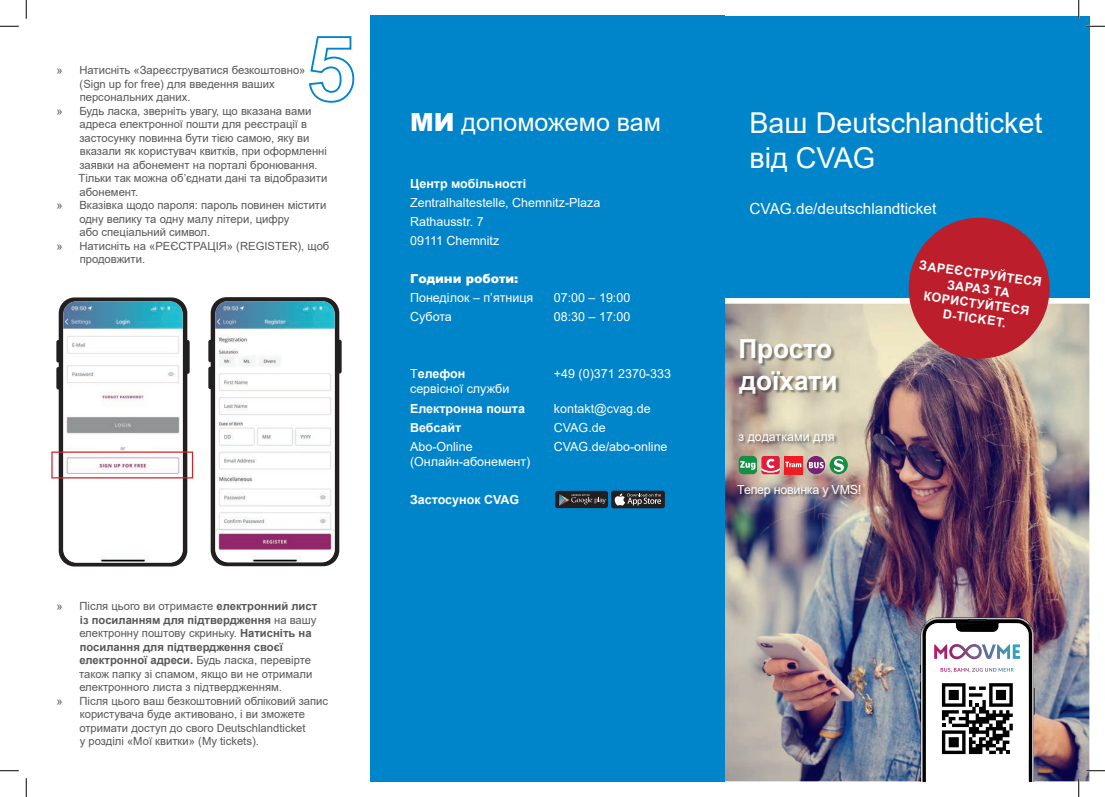
<style>
.page{position:relative;width:1105px;height:797px;background:#fff}
.page>*{position:absolute;margin:0;border:0;box-sizing:border-box;transform-origin:0 0}
.t1{font:28.75px/34.5px "Arial";color:#fff}
.t2{font:700 26.25px/31.5px "Arial";color:#fff}
.t3{font:25px "Arial";color:#fff}
.t4{font:15.38px "Arial";color:#fff}
.t5{font:12.5px/19px "Arial";color:#fff}
.t6{font:700 12.5px/15px "Arial";color:#fff;text-align:center}
.t7{font:12.5px "Arial";letter-spacing:-.02em;color:#fff}
.t8{font:900 12.5px "Arial";color:#fff}
.t9{font:11.25px "Arial";color:#57585a}
.t10{font:700 11.25px "Arial";color:#57585a}
.s1{font-weight:700}
.s2{font-weight:400}
.s3{font-weight:900}
</style>
<div class="page">
<img style="left:724px;top:304px;width:365px;height:477px">
<div style="left:807px;top:456px;width:18px;height:18px;background:#772371;border-radius:50%"></div>
<svg style="left:809px;top:462px;width:15px;height:6px"></svg>
<svg style="left:829px;top:456px;width:19px;height:18px"></svg>
<svg style="left:834px;top:459px;width:10px;height:13px"></svg>
<svg style="left:801px;top:456px;width:1px;height:18px"></svg>
<div style="left:739px;top:456px;width:18px;height:18px;background:#158f44;border-radius:4px"></div>
<svg style="left:740px;top:461px;width:15px;height:9px"></svg>
<svg style="left:761px;top:456px;width:40px;height:18px"></svg>
<img style="left:740px;top:340px;width:101px;height:57px">
<img style="left:739px;top:434px;width:99px;height:12px">
<img style="left:737px;top:485px;width:127px;height:15px">
<svg style="left:920px;top:617px;width:115px;height:164px"></svg>
<svg style="left:56px;top:297px;width:134px;height:269px;fill:#231f20"></svg>
<img style="left:63px;top:301px;width:120px;height:261px">
<svg style="left:208px;top:297px;width:134px;height:269px;fill:#231f20"></svg>
<img style="left:215px;top:301px;width:120px;height:261px">
<div style="left:370px;top:16px;width:354px;height:765px;background:#0084ca"></div>
<div style="left:691px;top:16px;width:398px;height:281px;background:#0084ca"></div>
<svg style="left:907px;top:217px;width:144px;height:143px;background:#a73e4e"></svg>
<div style="left:555px;top:491px;width:53px;height:17px;background:#231f20;border-radius:2px"></div>
<svg style="left:559px;top:494px;width:47px;height:11px"></svg>
<div style="left:611px;top:490px;width:54px;height:18px;background:#231f20;border-radius:2px"></div>
<svg style="left:614px;top:493px;width:47px;height:12px"></svg>
<div style="left:51px;top:451px;width:142px;height:27px;border:1px solid #d1232a"></div>
<svg style="left:309px;top:36px;width:46px;height:67px"></svg>
<svg style="left:0;top:25px;width:19px;height:2px"></svg>
<svg style="left:1086px;top:25px;width:19px;height:2px"></svg>
<svg style="left:0;top:770px;width:19px;height:1px"></svg>
<svg style="left:1086px;top:770px;width:19px;height:1px"></svg>
<svg style="left:25px;top:0;width:2px;height:19px"></svg>
<svg style="left:25px;top:778px;width:2px;height:19px"></svg>
<svg style="left:1078px;top:0;width:1px;height:19px"></svg>
<svg style="left:1078px;top:778px;width:1px;height:19px"></svg>
<p class="t9" style="left:57px;top:63px;width:250px">» Натисніть «Зареєструватися безкоштовно»</p>
<p class="t9" style="left:80px;top:76px;width:197px">(Sign up for free) для введення ваших</p>
<p class="t9" style="left:80px;top:90px;width:112px">персональних даних.</p>
<p class="t9" style="left:57px;top:103px;width:256px">» Будь ласка, зверніть увагу, що вказана вами</p>
<p class="t9" style="left:80px;top:117px;width:229px">адреса електронної пошти для реєстрації в</p>
<p class="t9" style="left:79px;top:130px;width:232px">застосунку повинна бути тією самою, яку ви</p>
<p class="t9" style="left:80px;top:144px;width:249px">вказали як користувач квитків, при оформленні</p>
<p class="t9" style="left:79px;top:157px;width:240px">заявки на абонемент на порталі бронювання.</p>
<p class="t9" style="left:79px;top:171px;width:250px">Тільки так можна об’єднати дані та відобразити</p>
<p class="t9" style="left:80px;top:184px;width:60px">абонемент.</p>
<p class="t9" style="left:57px;top:198px;width:271px">» Вказівка щодо пароля: пароль повинен містити</p>
<p class="t9" style="left:79px;top:211px;width:212px">одну велику та одну малу літери, цифру</p>
<p class="t9" style="left:80px;top:225px;width:132px">або спеціальний символ.</p>
<p class="t9" style="left:57px;top:238px;width:274px">» Натисніть на «РЕЄСТРАЦІЯ» (REGISTER), щоб</p>
<p class="t9" style="left:80px;top:252px;width:67px">продовжити.</p>
<p class="t9" style="left:57px;top:598px;width:262px">» Після цього ви отримаєте <span class="s1">електронний лист</span></p>
<p class="t10" style="left:80px;top:612px;width:238px">із посиланням для підтвердження <span class="s2">на вашу</span></p>
<p class="t9" style="left:79px;top:625px;width:234px">електронну поштову скриньку. <span class="s1">Натисніть на</span></p>
<p class="t10" style="left:80px;top:639px;width:205px">посилання для підтвердження своєї</p>
<p class="t9" style="left:79px;top:652px;width:233px"><span class="s1">електронної адреси.</span> Будь ласка, перевірте</p>
<p class="t9" style="left:79px;top:666px;width:235px">також папку зі спамом, якщо ви не отримали</p>
<p class="t9" style="left:79px;top:679px;width:204px">електронного листа з підтвердженням.</p>
<p class="t9" style="left:57px;top:693px;width:273px">» Після цього ваш безкоштовний обліковий запис</p>
<p class="t9" style="left:80px;top:706px;width:227px">користувача буде активовано, і ви зможете</p>
<p class="t9" style="left:79px;top:720px;width:228px">отримати доступ до свого Deutschlandticket</p>
<p class="t9" style="left:80px;top:733px;width:181px">у розділі «Мої квитки» (My tickets).</p>
<h3 class="t3" style="left:410px;top:105px;width:252px"><span class="s3">МИ</span> допоможемо вам</h3>
<p class="t6" style="left:410px;top:176px;width:118px">Центр мобільності</p>
<p class="t5" style="left:410px;top:193px;width:192px">Zentralhaltestelle, Chemnitz-Plaza<br>Rathausstr. 7<br>09111 Chemnitz</p>
<p class="t8" style="left:410px;top:270px;width:110px">Години роботи:</p>
<p class="t5" style="left:410px;top:288px;width:125px">Понеділок – п’ятниця</p>
<p class="t5" style="left:554px;top:288px;width:78px">07:00 – 19:00</p>
<p class="t5" style="left:410px;top:307px;width:43px">Субота</p>
<p class="t5" style="left:554px;top:307px;width:78px">08:30 – 17:00</p>
<p class="t6" style="left:410px;top:367px;width:57px"><span class="s2">Т</span>елефон</p>
<p class="t5" style="left:554px;top:364px;width:119px">+49 (0)371 2370-333</p>
<p class="t5" style="left:410px;top:379px;width:101px">сервісної служби</p>
<p class="t6" style="left:410px;top:401px;width:116px">Електронна пошта</p>
<p class="t5" style="left:554px;top:398px;width:98px">kontakt@cvag.de</p>
<p class="t6" style="left:410px;top:420px;width:53px">Вебсайт</p>
<p class="t5" style="left:554px;top:417px;width:53px">CVAG.de</p>
<p class="t5" style="left:410px;top:436px;width:64px">Abo-Online</p>
<p class="t5" style="left:554px;top:436px;width:115px">CVAG.de/abo-online</p>
<p class="t5" style="left:410px;top:451px;width:122px">(Онлайн-абонемент)</p>
<p class="t6" style="left:410px;top:492px;width:111px">Застосунок CVAG</p>
<h1 class="t1" style="left:749px;top:106px;width:295px">Ваш Deutschlandticket від CVAG</h1>
<h3 class="t4" style="left:749px;top:198px;width:188px">CVAG.de/deutschlandticket</h3>
<h2 class="t2" style="left:738px;top:333px;width:101px">Просто доїхати</h2>
<p class="t5" style="left:738px;top:427px;width:97px">з додатками для</p>
<p class="t7" style="left:737px;top:480px;width:126px">Тепер новинка у VMS!</p>
<p class="t6" style="left:920px;top:258px;width:125px;rotate:8deg">ЗАРЕЄСТРУЙТЕСЯ<br>ЗАРАЗ ТА<br>КОРИСТУЙТЕСЯ<br>D-TICKET.</p>
</div>
